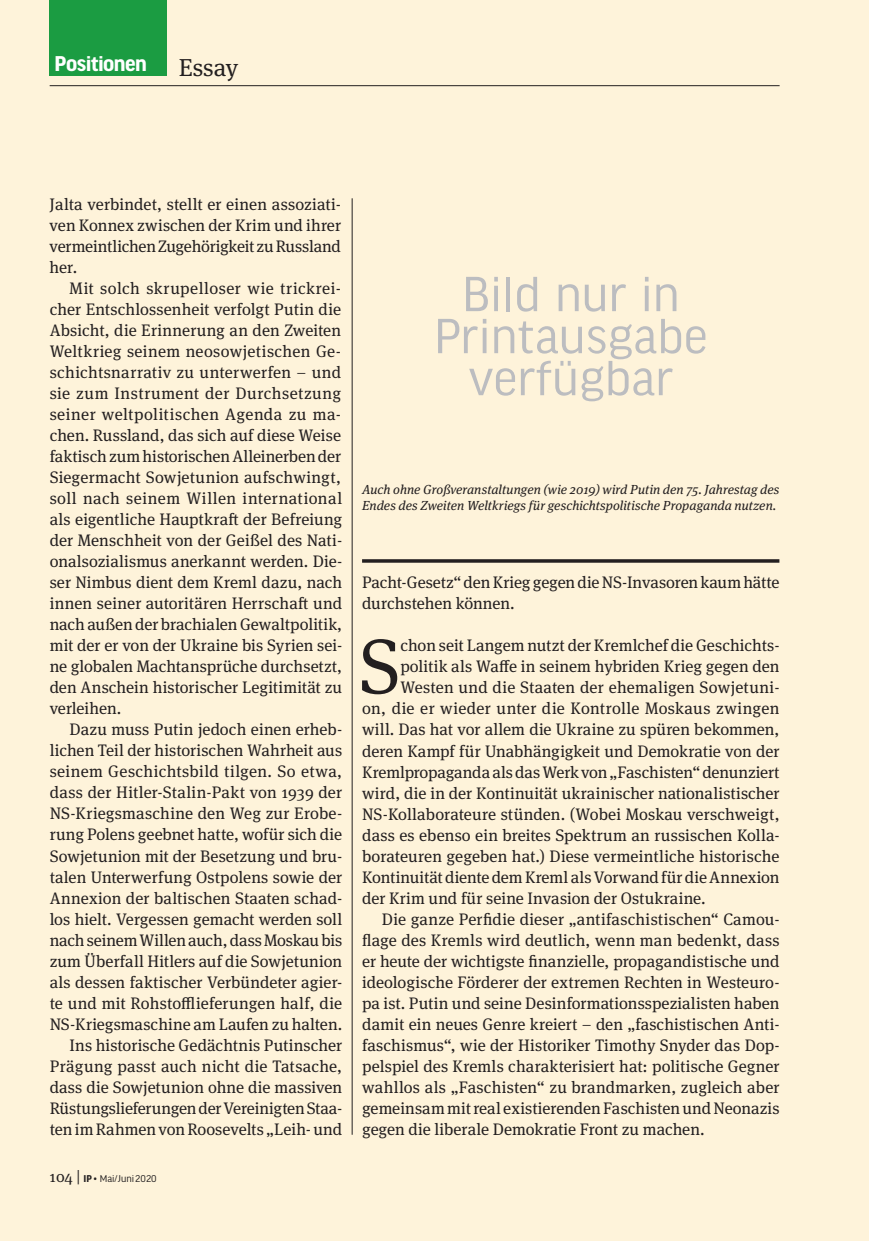
<style>
.page{position:relative;width:869px;height:1241px;background:#fff}
.page>*{position:absolute;margin:0;border:0;box-sizing:border-box;transform-origin:0 0}
.t1{font:77.52px "Meta Serif Pro";color:#231f20}
.t2{font:52.5px/42px "Good Headline Pro";color:#bcbdc0;text-align:center}
.t3{font:24.5px "Meta Serif Pro";letter-spacing:-.005em;color:#231f20}
.t4{font:700 22.75px "Good Headline Pro";letter-spacing:-.025em;color:#fff}
.t5{font:16.62px/21px "Meta Serif Pro";color:#231f20;text-align:justify}
.t6{font:16.62px "Meta Serif Pro";letter-spacing:.02em;color:#231f20}
.t7{font:italic 13.12px/15.8px "Meta Serif Pro";letter-spacing:.005em;color:#231f20}
.t8{font:10.5px "Good Headline Pro";color:#231f20}
.s1{font-family:"Meta Serif Pro";font-size:15.75px}
.s2{font-weight:700}
</style>
<div class="page">
<div style="left:0;top:0;width:868px;height:1240px;background:#fef3da"></div>
<hr style="left:50px;top:85px;width:729px;height:1px;background:#231f20">
<div style="left:50px;top:0;width:117px;height:76px;background:#1b9c42"></div>
<hr style="left:351px;top:198px;width:1px;height:936px;background:#231f20">
<hr style="left:362px;top:559px;width:417px;height:3px;background:#231f20">
<h3 class="t4" style="left:55px;top:53px;width:94px">Positionen</h3>
<h3 class="t3" style="left:179px;top:49px;width:61px">Essay</h3>
<p class="t5" style="left:50px;top:193px;width:293px">Jalta verbindet, stellt er einen assoziati&shy;ven Konnex zwischen der Krim und ihrer vermeintlichen Zugehörigkeit zu Russland her.</p>
<p class="t5" style="left:50px;top:277px;width:294px;text-indent:20px">Mit solch skrupelloser wie trickrei&shy;cher Entschlossenheit verfolgt Putin die Absicht, die Erinnerung an den Zweiten Weltkrieg seinem neosowjetischen Ge&shy;schichtsnarrativ zu unterwerfen – und sie zum Instrument der Durchsetzung seiner weltpolitischen Agenda zu ma&shy;chen. Russland, das sich auf diese Weise faktisch zum historischen Alleinerben der Siegermacht Sowjetunion aufschwingt, soll nach seinem Willen international als eigentliche Hauptkraft der Befreiung der Menschheit von der Geißel des Nati&shy;onalsozialismus anerkannt werden. Die&shy;ser Nimbus dient dem Kreml dazu, nach innen seiner autoritären Herrschaft und nach außen der brachialen Gewaltpolitik, mit der er von der Ukraine bis Syrien sei&shy;ne globalen Machtansprüche durchsetzt, den Anschein historischer Legitimität zu verleihen.</p>
<p class="t5" style="left:50px;top:718px;width:294px;text-align:right">Dazu muss Putin jedoch einen erheb&shy;lichen Teil der historischen Wahrheit aus seinem Geschichtsbild tilgen. So etwa, dass der Hitler-Stalin-Pakt von 1939 der NS-Kriegsmaschine den Weg zur Erobe&shy;rung Polens geebnet hatte, wofür sich die Sowjetunion mit der Besetzung und bru&shy;talen Unterwerfung Ostpolens sowie der Annexion der baltischen Staaten schad&shy;los hielt. Vergessen gemacht werden soll nach seinem Willen auch, dass Moskau bis zum Überfall Hitlers auf die Sowjetunion als dessen faktischer Verbündeter agier&shy;te und mit Rohstofflieferungen half, die NS-Kriegsmaschine am Laufen zu halten.<br>Ins historische Gedächtnis Putinscher Prägung passt auch nicht die Tatsache, dass die Sowjetunion ohne die massiven Rüstungslieferungen der Vereinigten Staa&shy;ten im Rahmen von Roosevelts „Leih- und</p>
<p class="t8" style="left:50px;top:1173px;width:109px"><span class="s1">104 |</span> <span class="s2">IP</span> • Mai/Juni 2020</p>
<h2 class="t2" style="left:434px;top:274px;width:275px">Bild nur in<br>Printausgabe verfügbar</h2>
<p class="t7" style="left:362px;top:481px;width:418px">Auch ohne Großveranstaltungen (wie 2019) wird Putin den 75. Jahrestag des<br>Endes des Zweiten Weltkriegs für geschichtspolitische Propaganda nutzen.</p>
<p class="t5" style="left:362px;top:571px;width:419px">Pacht-Gesetz“ den Krieg gegen die NS-Invasoren kaum hätte durchstehen können.</p>
<h1 class="t1" style="left:359px;top:610px;width:43px">S</h1>
<p class="t5" style="left:400px;top:634px;width:380px">chon seit Langem nutzt der Kremlchef die Geschichts-</p>
<p class="t5" style="left:400px;top:655px;width:380px">politik als Waffe in seinem hybriden Krieg gegen den</p>
<p class="t5" style="left:400px;top:676px;width:380px">Westen und die Staaten der ehemaligen Sowjetuni-</p>
<p class="t6" style="left:362px;top:696px;width:419px">on, die er wieder unter die Kontrolle Moskaus zwingen</p>
<p class="t5" style="left:362px;top:718px;width:419px">will. Das hat vor allem die Ukraine zu spüren bekommen,</p>
<p class="t5" style="left:362px;top:739px;width:419px">deren Kampf für Unabhängigkeit und Demokratie von der</p>
<p class="t5" style="left:362px;top:760px;width:419px">Kremlpropaganda als das Werk von „Faschisten“ denunziert</p>
<p class="t5" style="left:362px;top:781px;width:419px">wird, die in der Kontinuität ukrainischer nationalistischer</p>
<p class="t5" style="left:362px;top:802px;width:419px">NS-Kollaborateure stünden. (Wobei Moskau verschweigt,</p>
<p class="t5" style="left:362px;top:823px;width:419px">dass es ebenso ein breites Spektrum an russischen Kolla-</p>
<p class="t5" style="left:362px;top:844px;width:419px">borateuren gegeben hat.) Diese vermeintliche historische</p>
<p class="t5" style="left:362px;top:865px;width:419px">Kontinuität diente dem Kreml als Vorwand für die Annexion</p>
<p class="t5" style="left:362px;top:886px;width:345px">der Krim und für seine Invasion der Ostukraine.</p>
<p class="t5" style="left:382px;top:907px;width:397px">Die ganze Perfidie dieser „antifaschistischen“ Camou-</p>
<p class="t5" style="left:362px;top:928px;width:419px">flage des Kremls wird deutlich, wenn man bedenkt, dass</p>
<p class="t5" style="left:362px;top:949px;width:419px">er heute der wichtigste finanzielle, propagandistische und</p>
<p class="t5" style="left:362px;top:970px;width:419px">ideologische Förderer der extremen Rechten in Westeuro-</p>
<p class="t5" style="left:362px;top:991px;width:419px">pa ist. Putin und seine Desinformationsspezialisten haben</p>
<p class="t5" style="left:362px;top:1012px;width:419px">damit ein neues Genre kreiert – den „faschistischen Anti-</p>
<p class="t5" style="left:362px;top:1033px;width:419px">faschismus“, wie der Historiker Timothy Snyder das Dop-</p>
<p class="t5" style="left:362px;top:1054px;width:419px">pelspiel des Kremls charakterisiert hat: politische Gegner</p>
<p class="t5" style="left:362px;top:1075px;width:419px">wahllos als „Faschisten“ zu brandmarken, zugleich aber</p>
<p class="t5" style="left:362px;top:1096px;width:419px">gemeinsam mit real existierenden Faschisten und Neonazis</p>
<p class="t5" style="left:362px;top:1117px;width:344px">gegen die liberale Demokratie Front zu machen.</p>
</div>
